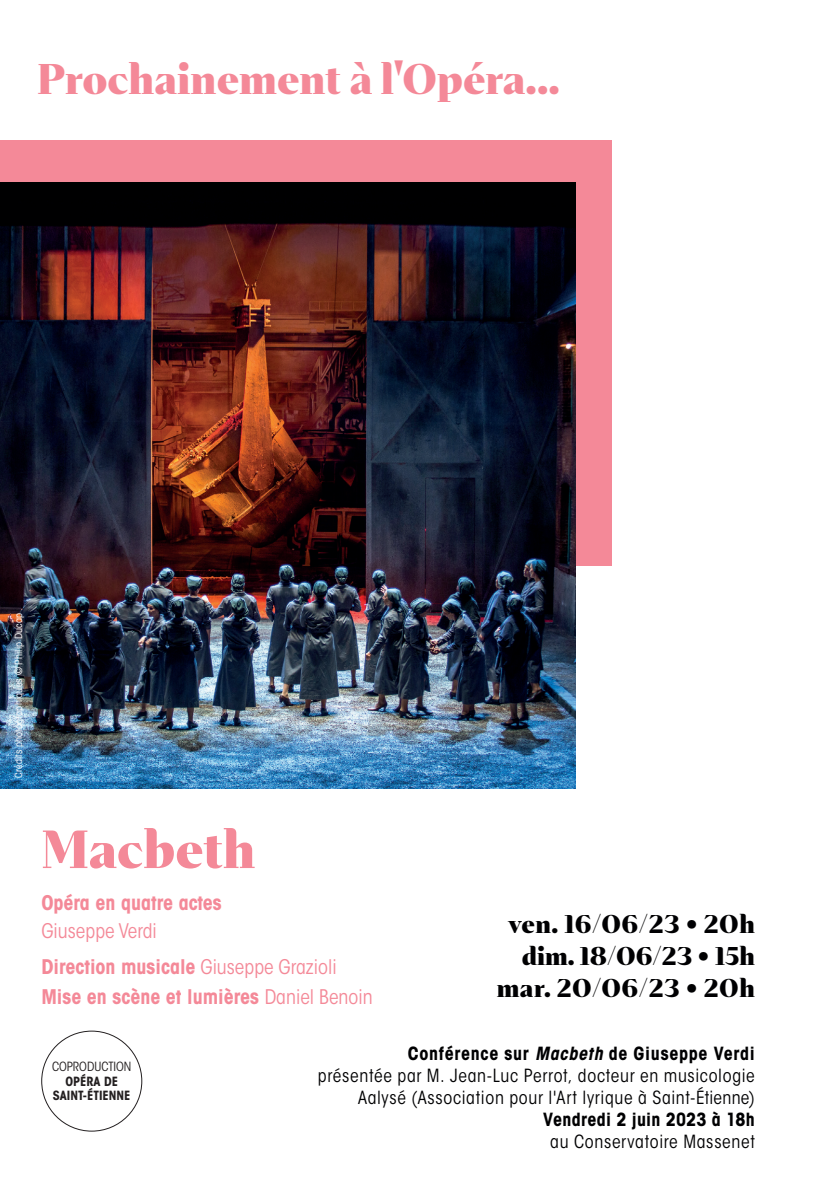
<style>
.page{position:relative;width:823px;height:1191px;background:#fff}
.page>*{position:absolute;margin:0;border:0;box-sizing:border-box;transform-origin:0 0}
.t1{font:900 50px "Abstract";color:#f48998}
.t2{font:900 40px "Abstract";color:#f48998}
.t3{font:900 24px/32px "Abstract";letter-spacing:.02em;color:#000002;text-align:right}
.t4{font:700 condensed 20px "ITC Avant Garde Std";color:#f48998}
.t5{font:condensed 20px/36px "ITC Avant Garde Std";color:#f48998}
.t6{font:condensed 18px/22px "ITC Avant Garde Std";letter-spacing:.035em;color:#000002;text-align:right}
.t7{font:700 condensed 18px "ITC Avant Garde Std";letter-spacing:.01em;color:#000002}
.t8{font:700 condensed 12.6px/14px "ITC Avant Garde Std";color:#231f20;text-align:center}
.t9{font:condensed 12.6px "ITC Avant Garde Std";color:#231f20}
.t10{font:condensed 10px "Avant Garde";letter-spacing:.02em;color:#fff}
.s1{font-weight:700}
.s2{font-weight:400}
.s3{font-family:"Avant Garde";font-weight:700;font-stretch:condensed}
.s4{font-weight:700;font-style:italic}
</style>
<div class="page">
<div style="left:0;top:140px;width:611px;height:426px;background:#f48998"></div>
<img style="left:0;top:183px;width:574px;height:605px">
<h2 class="t2" style="left:37px;top:53px;width:524px">Prochainement à l'Opéra...</h2>
<p class="t10" style="left:12px;top:778px;width:167px;rotate:-90deg">Crédits photographiques © Philip Ducap</p>
<h1 class="t1" style="left:41px;top:817px;width:215px">Macbeth</h1>
<p class="t4" style="left:41px;top:890px;width:182px">Opéra en quatre actes</p>
<p class="t5" style="left:41px;top:913px;width:296px">Giuseppe Verdi<br><span class="s1">Direction musicale</span> Giuseppe Grazioli</p>
<p class="t4" style="left:41px;top:984px;width:332px">Mise en scène et lumières <span class="s2">Daniel Benoin</span></p>
<h3 class="t3" style="left:496px;top:910px;width:259px">ven. 16/06/23 <span class="s3">•</span> 20h dim. 18/06/23 <span class="s3">•</span> 15h mar. 20/06/23 <span class="s3">•</span> 20h</h3>
<p class="t9" style="left:52px;top:1059px;width:81px">COPRODUCTION</p>
<p class="t8" style="left:53px;top:1073px;width:79px">OPÉRA DE<br>SAINT-ÉTIENNE</p>
<p class="t6" style="left:318px;top:1042px;width:438px"><span class="s1">Conférence sur</span> <span class="s4">Macbeth</span> <span class="s1">de Giuseppe Verdi<br></span>présentée par M. Jean-Luc Perrot, docteur en musicologie<br>Aalysé (Association pour l'Art lyrique à Saint-Étienne)</p>
<p class="t7" style="left:543px;top:1108px;width:213px">Vendredi 2 juin 2023 à 18h</p>
<p class="t6" style="left:550px;top:1130px;width:206px">au Conservatoire Massenet</p>
</div>
